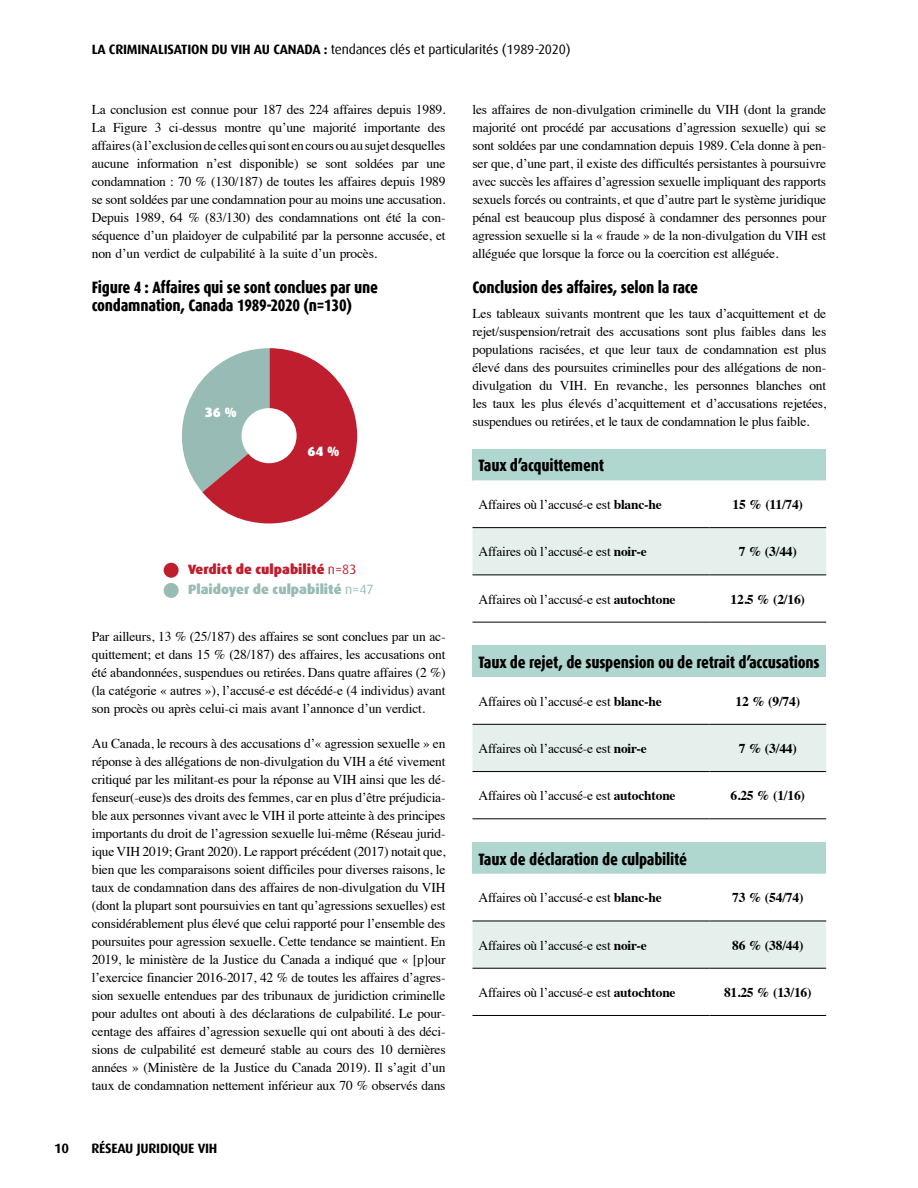
<style>
.page{position:relative;width:918px;height:1188px;background:#fff}
.page>*{position:absolute;margin:0;border:0;box-sizing:border-box;transform-origin:0 0}
.Subheads_-_Figures{font:800 16.5px/18px "Dax Condensed";letter-spacing:-.015em;color:#000}
.Subheads{font:800 16.5px "Dax Condensed";letter-spacing:-.015em;color:#000}
.Body_Copy{font:13.5px/18px "Times";letter-spacing:-.015em;color:#000;text-align:justify}
.Body_Copy-2{font:700 13.5px "Times";letter-spacing:-.015em;color:#000}
.t1{font:13.5px "Dax";letter-spacing:-.015em;color:#000}
.t2{font:900 13.5px/20.2px "Dax";color:#98bbb6}
.t3{font:700 13.5px "Dax";letter-spacing:-.015em;color:#000}
.t4{font:900 13.5px "Dax";color:#fff}
.s1{font-weight:700}
.s2{color:#be1e2d}
.s3{font-weight:400;color:#be1e2d}
.s4{font-weight:400}
</style>
<div class="page">
<div style="left:164px;top:563px;width:15px;height:15px;background:#be1e2d;border-radius:50%"></div>
<div style="left:164px;top:583px;width:15px;height:15px;background:#98bbb6;border-radius:50%"></div>
<svg style="left:182px;top:348px;width:175px;height:175px"></svg>
<div style="left:241px;top:408px;width:56px;height:55px;background:#fff;border-radius:50%"></div>
<div style="left:472px;top:449px;width:354px;height:31px;background:#afd6cf"></div>
<svg style="left:472px;top:480px;width:354px;height:142px"></svg>
<div style="left:472px;top:528px;width:354px;height:47px;background:#e5f0ed"></div>
<hr style="left:472px;top:527px;width:238px;height:1px;background:#000">
<hr style="left:710px;top:527px;width:116px;height:1px;background:#000">
<hr style="left:472px;top:575px;width:238px;height:1px;background:#000">
<hr style="left:710px;top:575px;width:116px;height:1px;background:#000">
<hr style="left:472px;top:622px;width:238px;height:1px;background:#000">
<hr style="left:710px;top:622px;width:116px;height:1px;background:#000">
<div style="left:472px;top:646px;width:354px;height:31px;background:#afd6cf"></div>
<svg style="left:472px;top:723px;width:354px;height:50px"></svg>
<div style="left:472px;top:725px;width:354px;height:46px;background:#e5f0ed"></div>
<hr style="left:472px;top:724px;width:238px;height:1px;background:#000">
<hr style="left:710px;top:724px;width:116px;height:1px;background:#000">
<hr style="left:472px;top:771px;width:238px;height:1px;background:#000">
<hr style="left:710px;top:771px;width:116px;height:1px;background:#000">
<hr style="left:472px;top:818px;width:238px;height:1px;background:#000">
<hr style="left:710px;top:818px;width:116px;height:1px;background:#000">
<div style="left:472px;top:842px;width:354px;height:32px;background:#afd6cf"></div>
<svg style="left:472px;top:920px;width:354px;height:1px"></svg>
<div style="left:472px;top:922px;width:354px;height:46px;background:#e5f0ed"></div>
<hr style="left:472px;top:921px;width:238px;height:1px;background:#000">
<hr style="left:710px;top:921px;width:116px;height:1px;background:#000">
<hr style="left:472px;top:968px;width:238px;height:1px;background:#000">
<hr style="left:710px;top:968px;width:116px;height:1px;background:#000">
<hr style="left:472px;top:1015px;width:238px;height:1px;background:#000">
<hr style="left:710px;top:1015px;width:116px;height:1px;background:#000">
<p class="t1" style="left:92px;top:42px;width:480px"><span class="s1">LA CRIMINALISATION DU VIH AU CANADA :</span> tendances clés et particularités (1989-2020)</p>
<p class="Body_Copy" style="left:92px;top:99px;width:355px">La conclusion est connue pour 187 des 224 affaires depuis 1989.<br>La Figure 3 ci-dessus montre qu’une majorité importante des affaires (à l’exclusion de celles qui sont en cours ou au sujet desquelles aucune information n’est disponible) se sont soldées par une condamnation : 70 % (130/187) de toutes les affaires depuis 1989 se sont soldées par une condamnation pour au moins une accusation.<br>Depuis 1989, 64 % (83/130) des condamnations ont été la con&shy;séquence d’un plaidoyer de culpabilité par la personne accusée, et non d’un verdict de culpabilité à la suite d’un procès.</p>
<p class="Subheads_-_Figures" style="left:92px;top:279px;width:288px">Figure 4 : Affaires qui se sont conclues par une condamnation, Canada 1989-2020 (n=130)</p>
<p class="t4" style="left:205px;top:405px;width:34px">36 %</p>
<p class="t4" style="left:307px;top:443px;width:34px">64 %</p>
<p class="t2" style="left:188px;top:560px;width:187px"><span class="s2">Verdict de culpabilité</span> <span class="s3">n=83<br></span>Plaidoyer de culpabilité <span class="s4">n=47</span></p>
<p class="Body_Copy" style="left:92px;top:626px;width:355px">Par ailleurs, 13 % (25/187) des affaires se sont conclues par un ac&shy;quittement; et dans 15 % (28/187) des affaires, les accusations ont été abandonnées, suspendues ou retirées. Dans quatre affaires (2 %) (la catégorie « autres »), l’accusé-e est décédé-e (4 individus) avant son procès ou après celui-ci mais avant l’annonce d’un verdict.</p>
<p class="Body_Copy" style="left:92px;top:734px;width:355px">Au Canada, le recours à des accusations d’« agression sexuelle » en réponse à des allégations de non-divulgation du VIH a été vivement critiqué par les militant-es pour la réponse au VIH ainsi que les dé&shy;fenseur(-euse)s des droits des femmes, car en plus d’être préjudicia&shy;ble aux personnes vivant avec le VIH il porte atteinte à des principes importants du droit de l’agression sexuelle lui-même (Réseau jurid&shy;ique VIH 2019; Grant 2020). Le rapport précédent (2017) notait que, bien que les comparaisons soient difficiles pour diverses raisons, le taux de condamnation dans des affaires de non-divulgation du VIH (dont la plupart sont poursuivies en tant qu’agressions sexuelles) est considérablement plus élevé que celui rapporté pour l’ensemble des poursuites pour agression sexuelle. Cette tendance se maintient. En 2019, le ministère de la Justice du Canada a indiqué que « [p]our l’exercice financier 2016-2017, 42 % de toutes les affaires d’agres&shy;sion sexuelle entendues par des tribunaux de juridiction criminelle pour adultes ont abouti à des déclarations de culpabilité. Le pour&shy;centage des affaires d’agression sexuelle qui ont abouti à des déci&shy;sions de culpabilité est demeuré stable au cours des 10 dernières années » (Ministère de la Justice du Canada 2019). Il s’agit d’un taux de condamnation nettement inférieur aux 70 % observés dans</p>
<p class="t3" style="left:54px;top:1141px;width:17px">10</p>
<p class="t3" style="left:92px;top:1141px;width:127px">RÉSEAU JURIDIQUE VIH</p>
<p class="Body_Copy" style="left:472px;top:99px;width:355px">les affaires de non-divulgation criminelle du VIH (dont la grande majorité ont procédé par accusations d’agression sexuelle) qui se sont soldées par une condamnation depuis 1989. Cela donne à pen&shy;ser que, d’une part, il existe des difficultés persistantes à poursuivre avec succès les affaires d’agression sexuelle impliquant des rapports sexuels forcés ou contraints, et que d’autre part le système juridique pénal est beaucoup plus disposé à condamner des personnes pour agression sexuelle si la « fraude » de la non-divulgation du VIH est alléguée que lorsque la force ou la coercition est alléguée.</p>
<p class="Subheads" style="left:472px;top:278px;width:227px">Conclusion des affaires, selon la race</p>
<p class="Body_Copy" style="left:472px;top:303px;width:355px">Les tableaux suivants montrent que les taux d’acquittement et de rejet/suspension/retrait des accusations sont plus faibles dans les populations racisées, et que leur taux de condamnation est plus élevé dans des poursuites criminelles pour des allégations de non&shy;divulgation du VIH. En revanche, les personnes blanches ont les taux les plus élevés d’acquittement et d’accusations rejetées, suspendues ou retirées, et le taux de condamnation le plus faible.</p>
<p class="Subheads_-_Figures" style="left:478px;top:457px;width:127px">Taux d’acquittement</p>
<p class="Body_Copy" style="left:478px;top:494px;width:185px">Affaires où l’accusé-e est <span class="s1">blanc-he</span></p>
<p class="Body_Copy-2" style="left:733px;top:492px;width:72px">15 % (11/74)</p>
<p class="Body_Copy" style="left:478px;top:542px;width:170px">Affaires où l’accusé-e est <span class="s1">noir-e</span></p>
<p class="Body_Copy-2" style="left:739px;top:539px;width:60px">7 % (3/44)</p>
<p class="Body_Copy" style="left:478px;top:589px;width:199px">Affaires où l’accusé-e est <span class="s1">autochtone</span></p>
<p class="Body_Copy-2" style="left:731px;top:586px;width:76px">12.5 % (2/16)</p>
<p class="Subheads_-_Figures" style="left:478px;top:653px;width:343px">Taux de rejet, de suspension ou de retrait d’accusations</p>
<p class="Body_Copy" style="left:478px;top:691px;width:185px">Affaires où l’accusé-e est <span class="s1">blanc-he</span></p>
<p class="Body_Copy-2" style="left:736px;top:688px;width:66px">12 % (9/74)</p>
<p class="Body_Copy" style="left:479px;top:738px;width:170px">Affaires où l’accusé-e est <span class="s1">noir-e</span></p>
<p class="Body_Copy-2" style="left:739px;top:736px;width:60px">7 % (3/44)</p>
<p class="Body_Copy" style="left:479px;top:786px;width:199px">Affaires où l’accusé-e est <span class="s1">autochtone</span></p>
<p class="Body_Copy-2" style="left:731px;top:783px;width:76px">6.25 % (1/16)</p>
<p class="Subheads_-_Figures" style="left:478px;top:850px;width:210px">Taux de déclaration de culpabilité</p>
<p class="Body_Copy" style="left:478px;top:888px;width:185px">Affaires où l’accusé-e est <span class="s1">blanc-he</span></p>
<p class="Body_Copy-2" style="left:732px;top:885px;width:73px">73 % (54/74)</p>
<p class="Body_Copy" style="left:479px;top:935px;width:170px">Affaires où l’accusé-e est <span class="s1">noir-e</span></p>
<p class="Body_Copy-2" style="left:732px;top:932px;width:73px">86 % (38/44)</p>
<p class="Body_Copy" style="left:479px;top:982px;width:199px">Affaires où l’accusé-e est <span class="s1">autochtone</span></p>
<p class="Body_Copy-2" style="left:724px;top:979px;width:89px">81.25 % (13/16)</p>
</div>
